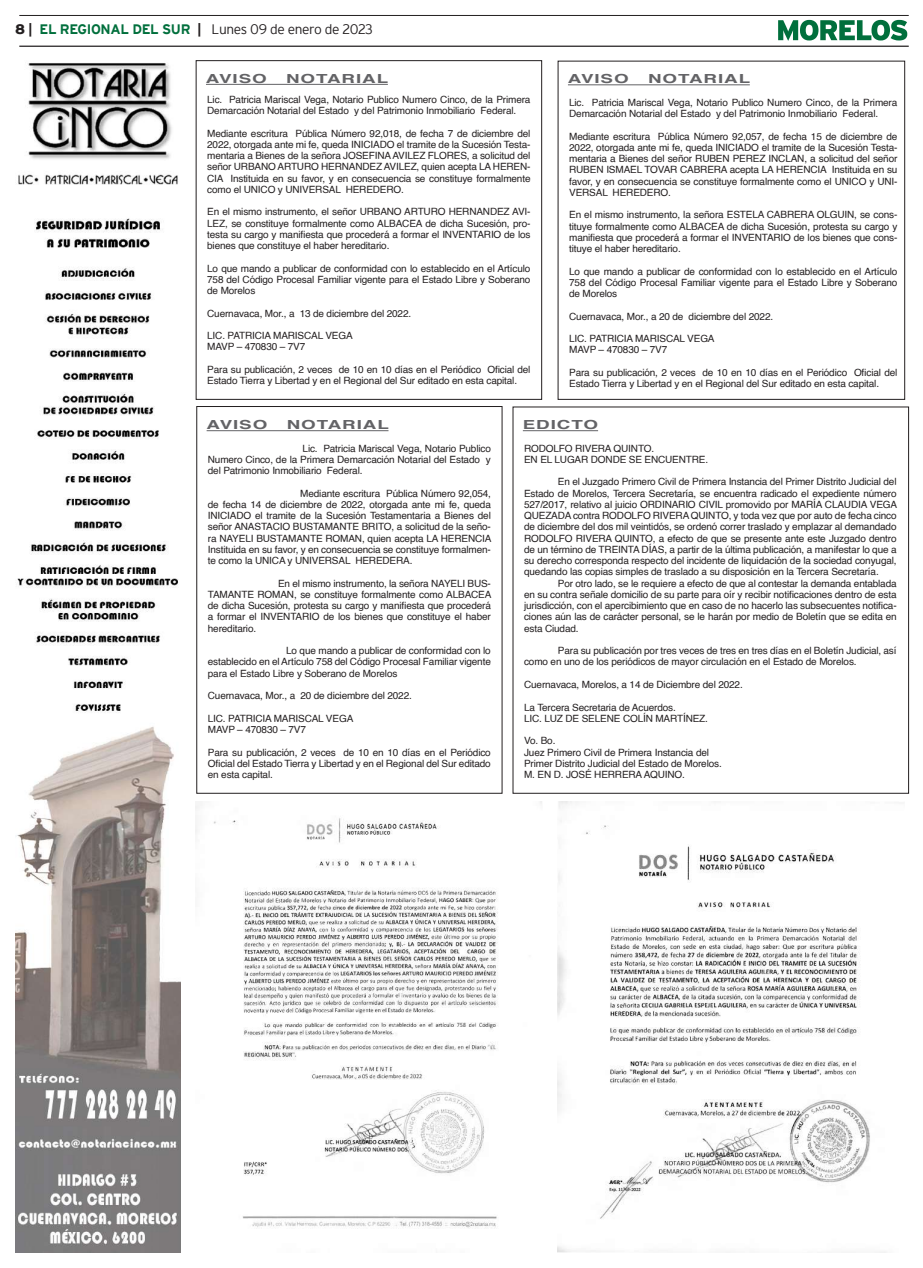
<style>
.page{position:relative;width:923px;height:1268px;background:#fff}
.page>*{position:absolute;margin:0;border:0;box-sizing:border-box;transform-origin:0 0}
.t1{font:300 13.75px "Interstate";letter-spacing:-.025em;color:#231f20}
.t2{font:700 12.5px "Helvetica";letter-spacing:.05em;color:#636366;scale:1.5 1}
.t3{font:10px/11.2px "Helvetica";letter-spacing:-.015em;color:#231f20;text-align:justify}
.s1{font-weight:900}
.s2{font-weight:700}
.s3{font-weight:700;color:#006f3c}
</style>
<div class="page">
<hr style="left:19px;top:15px;width:889px;height:1px;background:#231f20">
<hr style="left:19px;top:46px;width:889px;height:1px;background:#231f20">
<svg style="left:778px;top:20px;width:129px;height:21px"></svg>
<img style="left:15px;top:63px;width:166px;height:1189px">
<img style="left:196px;top:801px;width:346px;height:428px">
<img style="left:558px;top:801px;width:327px;height:451px">
<hr style="left:206px;top:84px;width:182px;height:1px;background:#636366">
<div style="left:196px;top:60px;width:346px;height:339px;border:1px solid #231f20"></div>
<hr style="left:206px;top:430px;width:182px;height:1px;background:#636366">
<div style="left:196px;top:406px;width:306px;height:387px;border:1px solid #231f20"></div>
<hr style="left:568px;top:84px;width:181px;height:1px;background:#636366">
<hr style="left:523px;top:430px;width:75px;height:1px;background:#636366">
<h1 class="t1" style="left:15px;top:21px;width:359px"><span class="s1">8</span> <span class="s2">|</span> <span class="s3">EL REGIONAL DEL SUR</span> <span class="s2">|</span> Lunes 09 de enero de 2023</h1>
<p class="t2" style="left:206px;top:68px;width:42px">AVISO</p>
<p class="t2" style="left:286px;top:68px;width:70px">NOTARIAL</p>
<p class="t3" style="left:207px;top:94px;width:325px">Lic. Patricia Mariscal Vega, Notario Publico Numero Cinco, de la Primera<br>Demarcación Notarial del Estado y del Patrimonio Inmobiliario Federal.</p>
<p class="t3" style="left:207px;top:128px;width:325px">Mediante escritura Pública Número 92,018, de fecha 7 de diciembre del 2022, otorgada ante mi fe, queda INICIADO el tramite de la Sucesión Testa&shy;mentaria a Bienes de la señora JOSEFINA AVILEZ FLORES, a solicitud del señor URBANO ARTURO HERNANDEZ AVILEZ, quien acepta LA HEREN-CIA Instituida en su favor, y en consecuencia se constituye formalmente como el UNICO y UNIVERSAL HEREDERO.</p>
<p class="t3" style="left:207px;top:206px;width:325px">En el mismo instrumento, el señor URBANO ARTURO HERNANDEZ AVI-LEZ, se constituye formalmente como ALBACEA de dicha Sucesión, pro&shy;testa su cargo y manifiesta que procederá a formar el INVENTARIO de los bienes que constituye el haber hereditario.</p>
<p class="t3" style="left:207px;top:263px;width:325px">Lo que mando a publicar de conformidad con lo establecido en el Artículo 758 del Código Procesal Familiar vigente para el Estado Libre y Soberano de Morelos</p>
<p class="t3" style="left:207px;top:308px;width:205px">Cuernavaca, Mor., a 13 de diciembre del 2022.</p>
<p class="t3" style="left:207px;top:330px;width:147px">LIC. PATRICIA MARISCAL VEGA<br>MAVP – 470830 – 7V7</p>
<p class="t3" style="left:207px;top:364px;width:325px">Para su publicación, 2 veces de 10 en 10 días en el Periódico Oficial del<br>Estado Tierra y Libertad y en el Regional del Sur editado en esta capital.</p>
<p class="t2" style="left:206px;top:414px;width:42px">AVISO</p>
<p class="t2" style="left:287px;top:414px;width:70px">NOTARIAL</p>
<p class="t3" style="left:208px;top:443px;width:284px;text-indent:95px">Lic. Patricia Mariscal Vega, Notario Publico Numero Cinco, de la Primera Demarcación Notarial del Estado y del Patrimonio Inmobiliario Federal.</p>
<p class="t3" style="left:208px;top:488px;width:285px;text-indent:92px">Mediante escritura Pública Número 92,054, de fecha 14 de diciembre de 2022, otorgada ante mi fe, queda INICIADO el tramite de la Sucesión Testamentaria a Bienes del señor ANASTACIO BUSTAMANTE BRITO, a solicitud de la seño&shy;ra NAYELI BUSTAMANTE ROMAN, quien acepta LA HERENCIA Instituida en su favor, y en consecuencia se constituye formalmen&shy;te como la UNICA y UNIVERSAL HEREDERA.</p>
<p class="t3" style="left:208px;top:578px;width:285px;text-indent:70px">En el mismo instrumento, la señora NAYELI BUS-TAMANTE ROMAN, se constituye formalmente como ALBACEA de dicha Sucesión, protesta su cargo y manifiesta que procederá a formar el INVENTARIO de los bienes que constituye el haber hereditario.</p>
<p class="t3" style="left:208px;top:645px;width:284px;text-indent:78px">Lo que mando a publicar de conformidad con lo establecido en el Artículo 758 del Código Procesal Familiar vigente para el Estado Libre y Soberano de Morelos</p>
<p class="t3" style="left:208px;top:690px;width:205px">Cuernavaca, Mor., a 20 de diciembre del 2022.</p>
<p class="t3" style="left:208px;top:713px;width:147px">LIC. PATRICIA MARISCAL VEGA<br>MAVP – 470830 – 7V7</p>
<p class="t3" style="left:208px;top:746px;width:284px">Para su publicación, 2 veces de 10 en 10 días en el Periódico Oficial del Estado Tierra y Libertad y en el Regional del Sur editado en esta capital.</p>
<p class="t2" style="left:568px;top:69px;width:42px">AVISO</p>
<p class="t2" style="left:648px;top:69px;width:70px">NOTARIAL</p>
<p class="t3" style="left:569px;top:97px;width:330px">Lic. Patricia Mariscal Vega, Notario Publico Numero Cinco, de la Primera<br>Demarcación Notarial del Estado y del Patrimonio Inmobiliario Federal.</p>
<p class="t3" style="left:569px;top:131px;width:330px">Mediante escritura Pública Número 92,057, de fecha 15 de diciembre de 2022, otorgada ante mi fe, queda INICIADO el tramite de la Sucesión Testa&shy;mentaria a Bienes del señor RUBEN PEREZ INCLAN, a solicitud del señor RUBEN ISMAEL TOVAR CABRERA acepta LA HERENCIA Instituida en su favor, y en consecuencia se constituye formalmente como el UNICO y UNI-VERSAL HEREDERO.</p>
<p class="t3" style="left:569px;top:209px;width:330px">En el mismo instrumento, la señora ESTELA CABRERA OLGUIN, se cons&shy;tituye formalmente como ALBACEA de dicha Sucesión, protesta su cargo y manifiesta que procederá a formar el INVENTARIO de los bienes que cons&shy;tituye el haber hereditario.</p>
<p class="t3" style="left:569px;top:266px;width:330px">Lo que mando a publicar de conformidad con lo establecido en el Artículo 758 del Código Procesal Familiar vigente para el Estado Libre y Soberano de Morelos</p>
<p class="t3" style="left:569px;top:311px;width:205px">Cuernavaca, Mor., a 20 de diciembre del 2022.</p>
<p class="t3" style="left:569px;top:333px;width:147px">LIC. PATRICIA MARISCAL VEGA<br>MAVP – 470830 – 7V7</p>
<p class="t3" style="left:569px;top:367px;width:330px">Para su publicación, 2 veces de 10 en 10 días en el Periódico Oficial del<br>Estado Tierra y Libertad y en el Regional del Sur editado en esta capital.</p>
<p class="t2" style="left:523px;top:414px;width:52px">EDICTO</p>
<p class="t3" style="left:524px;top:443px;width:186px">RODOLFO RIVERA QUINTO.<br>EN EL LUGAR DONDE SE ENCUENTRE.</p>
<p class="t3" style="left:524px;top:476px;width:374px;text-indent:34px">En el Juzgado Primero Civil de Primera Instancia del Primer Distrito Judicial del Estado de Morelos, Tercera Secretaría, se encuentra radicado el expediente número 527/2017, relativo al juicio ORDINARIO CIVIL promovido por MARÍA CLAUDIA VEGA QUEZADA contra RODOLFO RIVERA QUINTO, y toda vez que por auto de fecha cinco de diciembre del dos mil veintidós, se ordenó correr traslado y emplazar al demandado RODOLFO RIVERA QUINTO, a efecto de que se presente ante este Juzgado dentro de un término de TREINTA DÍAS, a partir de la última publicación, a manifestar lo que a su derecho corresponda respecto del incidente de liquidación de la sociedad conyugal, quedando las copias simples de traslado a su disposición en la Tercera Secretaría.</p>
<p class="t3" style="left:524px;top:578px;width:374px;text-indent:34px">Por otro lado, se le requiere a efecto de que al contestar la demanda entablada en su contra señale domicilio de su parte para oír y recibir notificaciones dentro de esta jurisdicción, con el apercibimiento que en caso de no hacerlo las subsecuentes notifica&shy;ciones aún las de carácter personal, se le harán por medio de Boletín que se edita en esta Ciudad.</p>
<p class="t3" style="left:524px;top:645px;width:374px;text-indent:34px">Para su publicación por tres veces de tres en tres días en el Boletín Judicial, así como en uno de los periódicos de mayor circulación en el Estado de Morelos.</p>
<p class="t3" style="left:524px;top:679px;width:220px">Cuernavaca, Morelos, a 14 de Diciembre del 2022.</p>
<p class="t3" style="left:524px;top:701px;width:185px">La Tercera Secretaria de Acuerdos.<br>LIC. LUZ DE SELENE COLÍN MARTÍNEZ.</p>
<p class="t3" style="left:524px;top:735px;width:199px;text-align:left">Vo. Bo.<br>Juez Primero Civil de Primera Instancia del<br>Primer Distrito Judicial del Estado de Morelos.<br>M. EN D. JOSÉ HERRERA AQUINO.</p>
</div>
